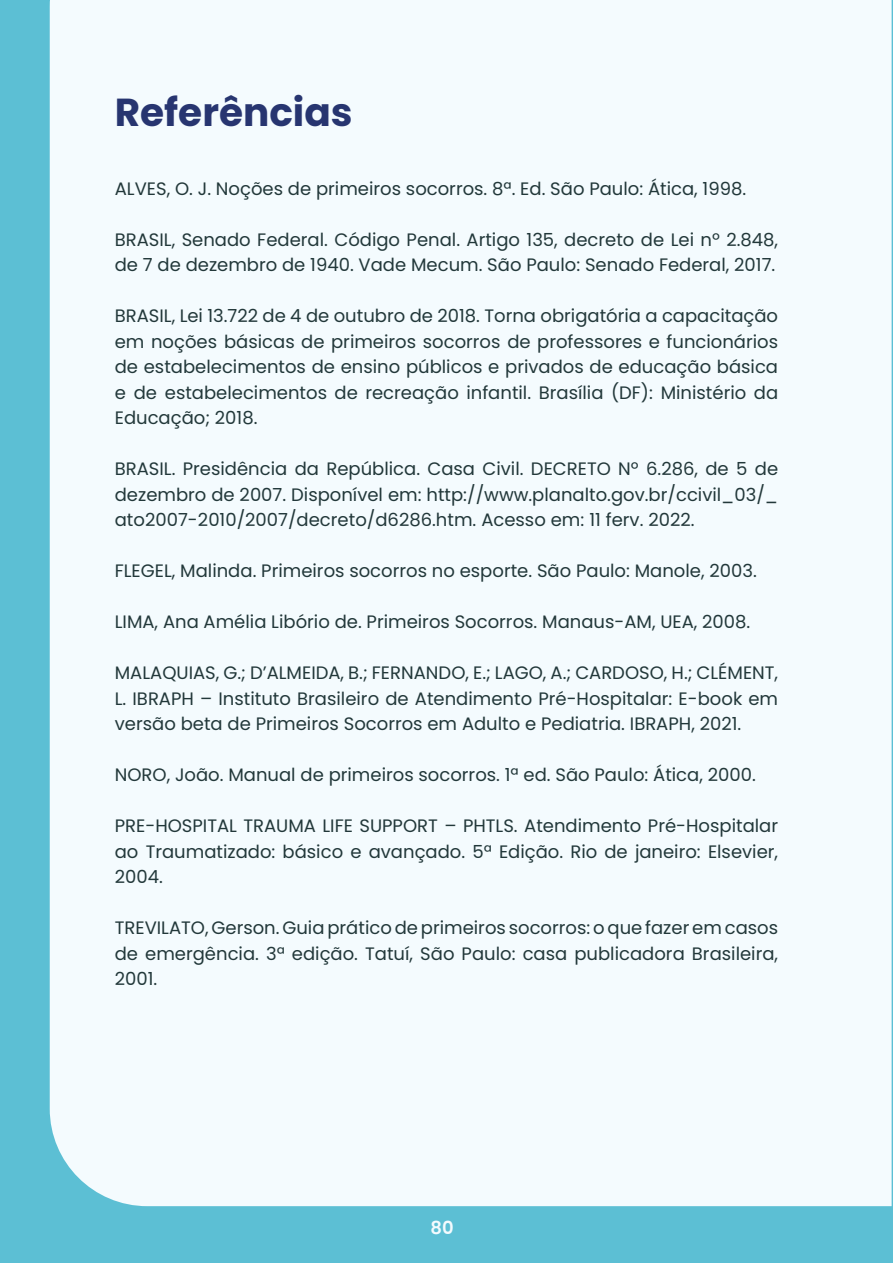
<style>
.page{position:relative;width:893px;height:1263px;background:#5cbfd4}
.page>*{position:absolute;margin:0;border:0;box-sizing:border-box;transform-origin:0 0}
.t1{font:700 39px "Poppins";color:#273570}
.t2{font:18px/25.5px "Poppins";color:#22383a;text-align:justify}
.t3{font:600 18px "Poppins";color:#f4fbfe}
</style>
<div class="page">
<div style="left:50px;top:0;width:842px;height:1206px;background:#f4fbfe"></div>
<h1 class="t1" style="left:115px;top:90px;width:239px">Referências</h1>
<p class="t2" style="left:115px;top:176px;width:633px">ALVES, O. J. Noções de primeiros socorros. 8ª. Ed. São Paulo: Ática, 1998.</p>
<p class="t2" style="left:115px;top:227px;width:665px">BRASIL, Senado Federal. Código Penal. Artigo 135, decreto de Lei nº 2.848, de 7 de dezembro de 1940. Vade Mecum. São Paulo: Senado Federal, 2017.</p>
<p class="t2" style="left:115px;top:303px;width:665px">BRASIL, Lei 13.722 de 4 de outubro de 2018. Torna obrigatória a capacitação em noções básicas de primeiros socorros de professores e funcionários de estabelecimentos de ensino públicos e privados de educação básica e de estabelecimentos de recreação infantil. Brasília (DF): Ministério da Educação; 2018.</p>
<p class="t2" style="left:115px;top:456px;width:665px">BRASIL. Presidência da República. Casa Civil. DECRETO Nº 6.286, de 5 de dezembro de 2007. Disponível em: http://www.planalto.gov.br/ccivil_03/_ ato2007- 2010/2007/decreto/d6286.htm. Acesso em: 11 ferv. 2022.</p>
<p class="t2" style="left:115px;top:558px;width:643px">FLEGEL, Malinda. Primeiros socorros no esporte. São Paulo: Manole, 2003.</p>
<p class="t2" style="left:115px;top:609px;width:637px">LIMA, Ana Amélia Libório de. Primeiros Socorros. Manaus-AM, UEA, 2008.</p>
<p class="t2" style="left:115px;top:660px;width:665px">MALAQUIAS, G.; D’ALMEIDA, B.; FERNANDO, E.; LAGO, A.; CARDOSO, H.; CLÉMENT, L. IBRAPH – Instituto Brasileiro de Atendimento Pré-Hospitalar: E-book em versão beta de Primeiros Socorros em Adulto e Pediatria. IBRAPH, 2021.</p>
<p class="t2" style="left:115px;top:762px;width:642px">NORO, João. Manual de primeiros socorros. 1ª ed. São Paulo: Ática, 2000.</p>
<p class="t2" style="left:115px;top:813px;width:665px">PRE-HOSPITAL TRAUMA LIFE SUPPORT – PHTLS. Atendimento Pré-Hospitalar ao Traumatizado: básico e avançado. 5ª Edição. Rio de janeiro: Elsevier, 2004.</p>
<p class="t2" style="left:115px;top:915px;width:665px">TREVILATO, Gerson. Guia prático de primeiros socorros: o que fazer em casos de emergência. 3ª edição. Tatuí, São Paulo: casa publicadora Brasileira, 2001.</p>
<p class="t3" style="left:431px;top:1217px;width:25px">80</p>
</div>
